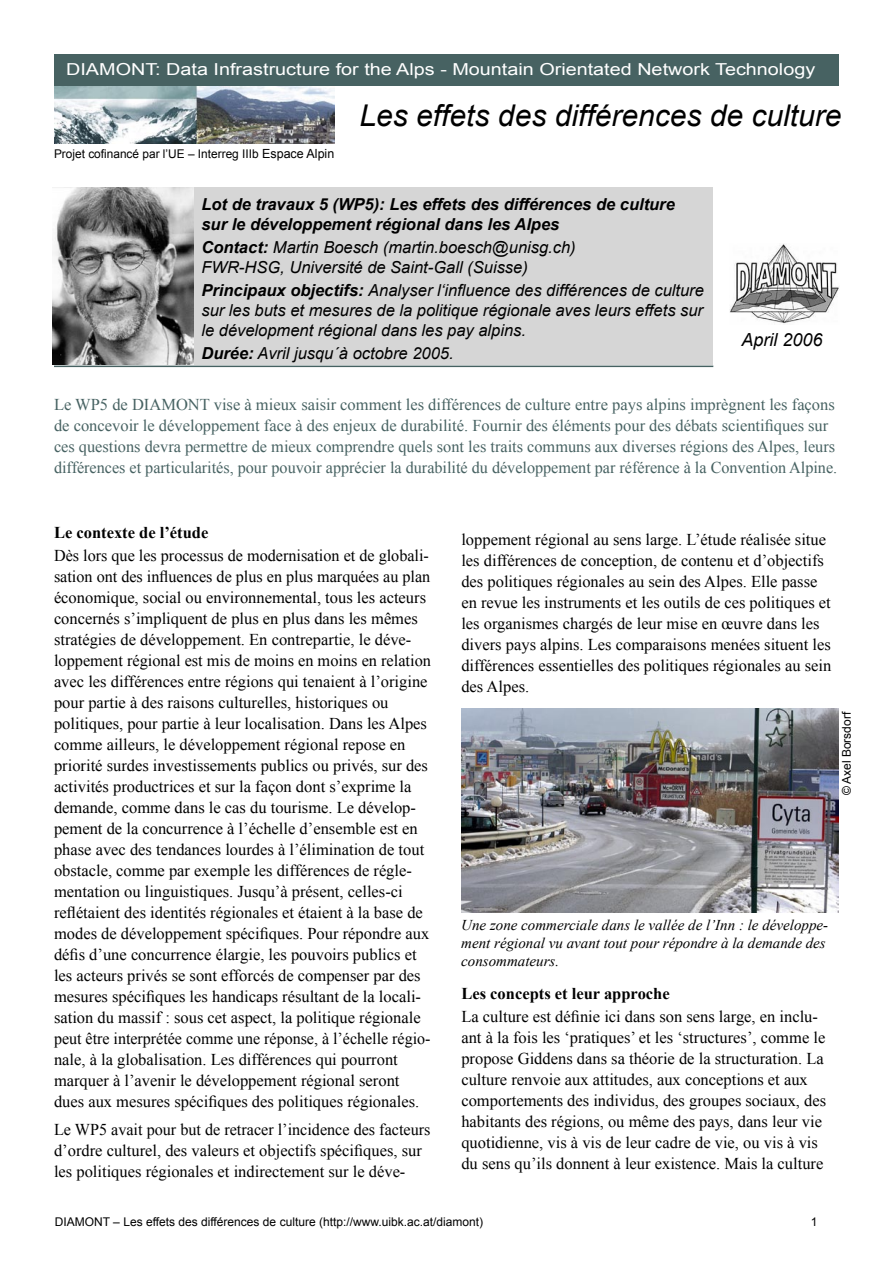
<style>
.page{position:relative;width:893px;height:1263px;background:#fff}
.page>*{position:absolute;margin:0;border:0;box-sizing:border-box;transform-origin:0 0}
.t1{font:italic 30px "Arial";color:#000}
.t2{font:italic 18px "Arial";color:#000}
.Fließtext{font:16.5px/21px "Times New Roman";color:#000}
.Fließtext-2{font:16.5px/21px "Times New Roman";color:#476262}
.t3{font:italic 16.5px/19.8px "Arial";color:#000}
.t4{font:italic 700 16.5px/19.8px "Arial";color:#000}
.t5{font:16.5px "Arial";color:#fff;scale:1.2 1}
.Überschrift_Text{font:700 16.5px "Times New Roman";color:#000}
.Bildunterschrift{font:italic 15px/18px "Times New Roman";color:#000}
.t6{font:12px "Arial";color:#000}
.s1{font-size:12.6px}
.s2{font-weight:700}
</style>
<div class="page">
<img style="left:54px;top:87px;width:281px;height:57px">
<div style="left:190px;top:187px;width:523px;height:178px;background:#d6d6d6"></div>
<div style="left:54px;top:54px;width:785px;height:32px;background:#476262"></div>
<img style="left:730px;top:244px;width:109px;height:80px">
<img style="left:461px;top:709px;width:378px;height:204px">
<img style="left:53px;top:187px;width:140px;height:178px">
<hr style="left:54px;top:366px;width:659px;height:1px;background:#476262">
<p class="t5" style="left:66px;top:59px;width:626px">DIAMONT: Data Infrastructure for the Alps - Mountain Orientated Network Technology</p>
<p class="t1" style="left:360px;top:96px;width:483px">Les effets des différences de culture</p>
<p class="t6" style="left:54px;top:146px;width:282px">Projet cofinancé par l’UE – Interreg IIIb <span class="s1">Espace Alpin</span></p>
<p class="t4" style="left:201px;top:195px;width:475px">Lot de travaux 5 (WP5): Les effets des différences de culture sur le développement régional dans les Alpes</p>
<p class="t3" style="left:201px;top:238px;width:376px"><span class="s2">Contact:</span> Martin Boesch (martin.boesch@unisg.ch)<br>FWR-HSG, Université de Saint-Gall (Suisse)</p>
<p class="t3" style="left:201px;top:281px;width:504px;text-align:justify"><span class="s2">Principaux objectifs:</span> Analyser l‘influence des différences de culture sur les buts et mesures de la politique régionale aves leurs effets sur le dévelopment régional dans les pay alpins.</p>
<p class="t3" style="left:201px;top:344px;width:254px"><span class="s2">Durée:</span> Avril jusqu´à octobre 2005.</p>
<p class="t2" style="left:741px;top:328px;width:83px">April 2006</p>
<p class="Fließtext-2" style="left:54px;top:394px;width:785px">Le WP5 de DIAMONT vise à mieux saisir comment les différences de culture entre pays alpins imprègnent les façons de concevoir le développement face à des enjeux de durabilité. Fournir des éléments pour des débats scientifiques sur ces questions devra permettre de mieux comprendre quels sont les traits communs aux diverses régions des Alpes, leurs différences et particularités, pour pouvoir apprécier la durabilité du développement par référence à la Convention Alpine.</p>
<p class="Überschrift_Text" style="left:54px;top:521px;width:156px">Le contexte de l’étude</p>
<p class="Fließtext" style="left:54px;top:545px;width:379px">Dès lors que les processus de modernisation et de globali&shy;sation ont des influences de plus en plus marquées au plan économique, social ou environnemental, tous les acteurs concernés s’impliquent de plus en plus dans les mêmes stratégies de développement. En contrepartie, le déve&shy;loppement régional est mis de moins en moins en relation avec les différences entre régions qui tenaient à l’origine pour partie à des raisons culturelles, historiques ou politiques, pour partie à leur localisation. Dans les Alpes comme ailleurs, le développement régional repose en priorité surdes investissements publics ou privés, sur des activités productrices et sur la façon dont s’exprime la demande, comme dans le cas du tourisme. Le dévelop&shy;pement de la concurrence à l’échelle d’ensemble est en phase avec des tendances lourdes à l’élimination de tout obstacle, comme par exemple les différences de régle&shy;mentation ou linguistiques. Jusqu’à présent, celles-ci reflétaient des identités régionales et étaient à la base de modes de développement spécifiques. Pour répondre aux défis d’une concurrence élargie, les pouvoirs publics et les acteurs privés se sont efforcés de compenser par des mesures spécifiques les handicaps résultant de la locali&shy;sation du massif : sous cet aspect, la politique régionale peut être interprétée comme une réponse, à l’échelle régio&shy;nale, à la globalisation. Les différences qui pourront marquer à l’avenir le développement régional seront dues aux mesures spécifiques des politiques régionales.</p>
<p class="Fließtext" style="left:54px;top:1118px;width:378px">Le WP5 avait pour but de retracer l’incidence des facteurs d’ordre culturel, des valeurs et objectifs spécifiques, sur les politiques régionales et indirectement sur le déve-</p>
<p class="Fließtext" style="left:461px;top:528px;width:371px">loppement régional au sens large. L’étude réalisée situe les différences de conception, de contenu et d’objectifs des politiques régionales au sein des Alpes. Elle passe en revue les instruments et les outils de ces politiques et les organismes chargés de leur mise en œuvre dans les divers pays alpins. Les comparaisons menées situent les différences essentielles des politiques régionales au sein des Alpes.</p>
<p class="t6" style="left:839px;top:795px;width:85px;rotate:-90deg">© Axel Borsdorf</p>
<p class="Bildunterschrift" style="left:461px;top:915px;width:368px">Une zone commerciale dans le vallée de l’Inn : le développe&shy;ment régional vu avant tout pour répondre à la demande des consommateurs.</p>
<p class="Überschrift_Text" style="left:461px;top:982px;width:210px">Les concepts et leur approche</p>
<p class="Fließtext" style="left:461px;top:1006px;width:366px">La culture est définie ici dans son sens large, en inclu&shy;ant à la fois les ‘pratiques’ et les ‘structures’, comme le propose Giddens dans sa théorie de la structuration. La culture renvoie aux attitudes, aux conceptions et aux comportements des individus, des groupes sociaux, des habitants des régions, ou même des pays, dans leur vie quotidienne, vis à vis de leur cadre de vie, ou vis à vis du sens qu’ils donnent à leur existence. Mais la culture</p>
<p class="t6" style="left:55px;top:1214px;width:430px">DIAMONT – Les effets des différences de culture (http://www.uibk.ac.at/diamont)</p>
<p class="t6" style="left:811px;top:1214px;width:8px">1</p>
</div>
